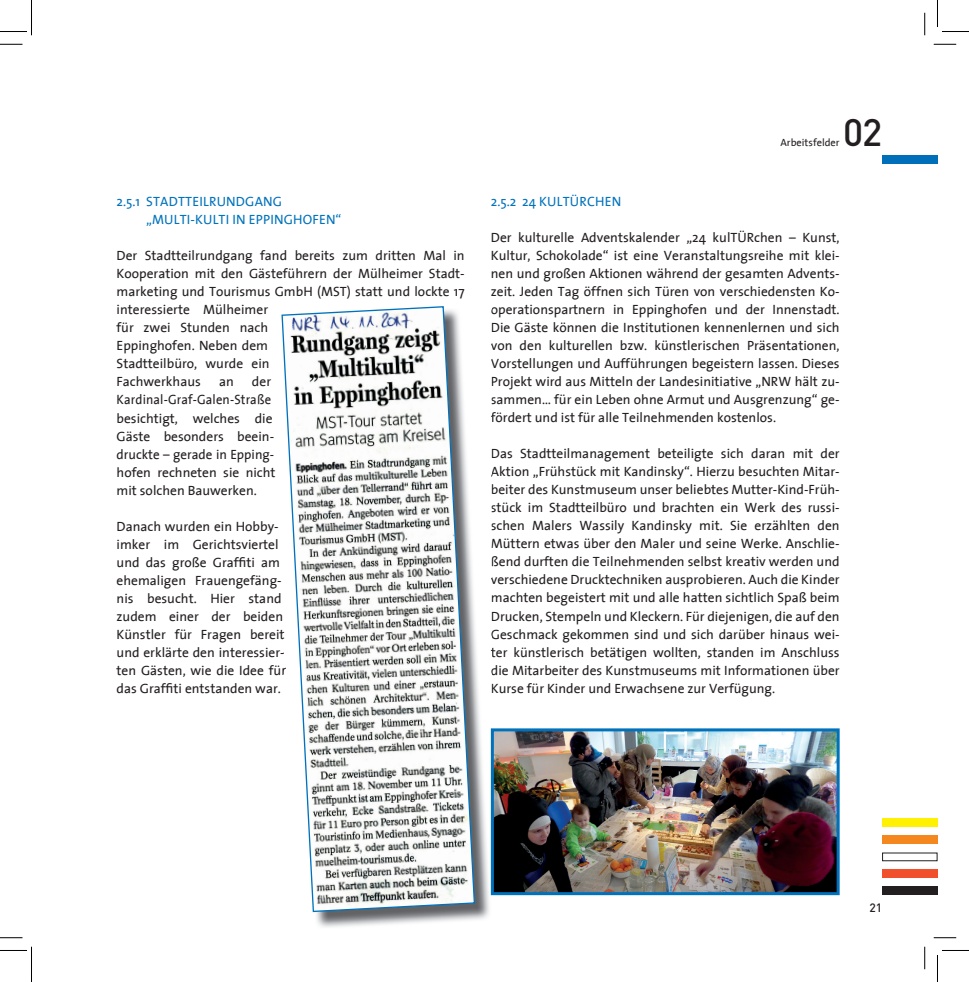
<style>
.page{position:relative;width:969px;height:982px;background:#fff}
.page>*{position:absolute;margin:0;border:0;box-sizing:border-box;transform-origin:0 0}
.t1{font:500 37.8px "DIN";color:#231f20}
.t2{font:13.5px/18px "The Sans";color:#231f20}
.t3{font:13.5px/18px "The Sans";letter-spacing:.015em;color:#0072bc}
.t4{font:500 12px "DIN";color:#231f20}
.t5{font:10.5px "The Sans";color:#231f20}
</style>
<div class="page">
<div style="left:882px;top:155px;width:55px;height:8px;background:#006fba"></div>
<div style="left:882px;top:886px;width:55px;height:9px;background:#231f20"></div>
<div style="left:882px;top:869px;width:55px;height:9px;background:#f0512c"></div>
<div style="left:882px;top:852px;width:55px;height:9px;border:1px solid #231f20"></div>
<div style="left:882px;top:835px;width:55px;height:9px;background:#f5871f"></div>
<div style="left:882px;top:818px;width:55px;height:9px;background:#fff101"></div>
<img style="left:492px;top:728px;width:347px;height:167px">
<img style="left:313px;top:650px;width:178px;height:277px">
<svg style="left:491px;top:632px;width:1px;height:42px"></svg>
<img style="left:491px;top:728px;width:1px;height:167px">
<svg style="left:281px;top:306px;width:195px;height:606px"></svg>
<svg style="left:0;top:44px;width:22px;height:1px"></svg>
<svg style="left:933px;top:44px;width:23px;height:1px"></svg>
<svg style="left:0;top:937px;width:22px;height:1px"></svg>
<svg style="left:933px;top:937px;width:23px;height:1px"></svg>
<svg style="left:924px;top:13px;width:1px;height:22px"></svg>
<svg style="left:924px;top:946px;width:1px;height:23px"></svg>
<svg style="left:0;top:0;width:32px;height:35px"></svg>
<svg style="left:0;top:946px;width:32px;height:35px"></svg>
<svg style="left:937px;top:0;width:32px;height:32px"></svg>
<svg style="left:937px;top:950px;width:32px;height:31px"></svg>
<p class="t3" style="left:146px;top:192px;width:197px;text-indent:-30px">2.5.1 STADTTEILRUNDGANG „MULTI-KULTI IN EPPINGHOFEN“</p>
<p class="t2" style="left:117px;top:246px;width:350px">Der Stadtteilrundgang fand bereits zum dritten Mal in Kooperation mit den Gästeführern der Mülheimer Stadt&shy;marketing und Tourismus GmbH (MST) statt und lockte 17 interessierte Mülheimer<br>für zwei Stunden nach<br>Eppinghofen. Neben dem<br>Stadtteilbüro, wurde ein<br>Fachwerkhaus</p>
<p class="t2" style="left:117px;top:372px;width:161px;text-indent:135px">der<br>Kardinal-Graf-Galen-Straße besichtigt, welches die<br>Gäste besonders beein&shy;druckte – gerade in Epping&shy;hofen rechneten sie nicht mit solchen Bauwerken.</p>
<p class="t2" style="left:117px;top:516px;width:171px">Danach wurden ein Hobby&shy;imker im Gerichtsviertel und das große Graffiti am ehemaligen Frauengefäng&shy;nis besucht. Hier stand zudem einer der beiden<br>Künstler für Fragen bereit und erklärte den interessier&shy;ten Gästen, wie die Idee für das Graffiti entstanden war.</p>
<p class="t2" style="left:219px;top:372px;width:16px">an</p>
<h1 class="t1" style="left:843px;top:107px;width:41px">02</h1>
<p class="t5" style="left:780px;top:134px;width:61px">Arbeitsfelder</p>
<p class="t3" style="left:491px;top:192px;width:132px">2.5.2 24 KULTÜRCHEN</p>
<p class="t2" style="left:491px;top:228px;width:350px;text-align:justify">Der kulturelle Adventskalender „24 kulTÜRchen – Kunst, Kultur, Schokolade“ ist eine Veranstaltungsreihe mit klei&shy;nen und großen Aktionen während der gesamten Advents&shy;zeit. Jeden Tag öffnen sich Türen von verschiedensten Ko&shy;operationspartnern in Eppinghofen und der Innenstadt.<br>Die Gäste können die Institutionen kennenlernen und sich von den kulturellen bzw. künstlerischen Präsentationen, Vorstellungen und Aufführungen begeistern lassen. Dieses Projekt wird aus Mitteln der Landesinitiative „NRW hält zu&shy;sammen… für ein Leben ohne Armut und Ausgrenzung“ ge&shy;fördert und ist für alle Teilnehmenden kostenlos.</p>
<p class="t2" style="left:491px;top:444px;width:350px;text-align:justify">Das Stadtteilmanagement beteiligte sich daran mit der Aktion „Frühstück mit Kandinsky“. Hierzu besuchten Mitar&shy;beiter des Kunstmuseum unser beliebtes Mutter-Kind-Früh&shy;stück im Stadtteilbüro und brachten ein Werk des russi&shy;schen Malers Wassily Kandinsky mit. Sie erzählten den Müttern etwas über den Maler und seine Werke. Anschlie&shy;ßend durften die Teilnehmenden selbst kreativ werden und verschiedene Drucktechniken ausprobieren. Auch die Kinder machten begeistert mit und alle hatten sichtlich Spaß beim Drucken, Stempeln und Kleckern. Für diejenigen, die auf den Geschmack gekommen sind und sich darüber hinaus wei&shy;ter künstlerisch betätigen wollten, standen im Anschluss die Mitarbeiter des Kunstmuseums mit Informationen über Kurse für Kinder und Erwachsene zur Verfügung.</p>
<p class="t4" style="left:869px;top:899px;width:14px">21</p>
</div>
